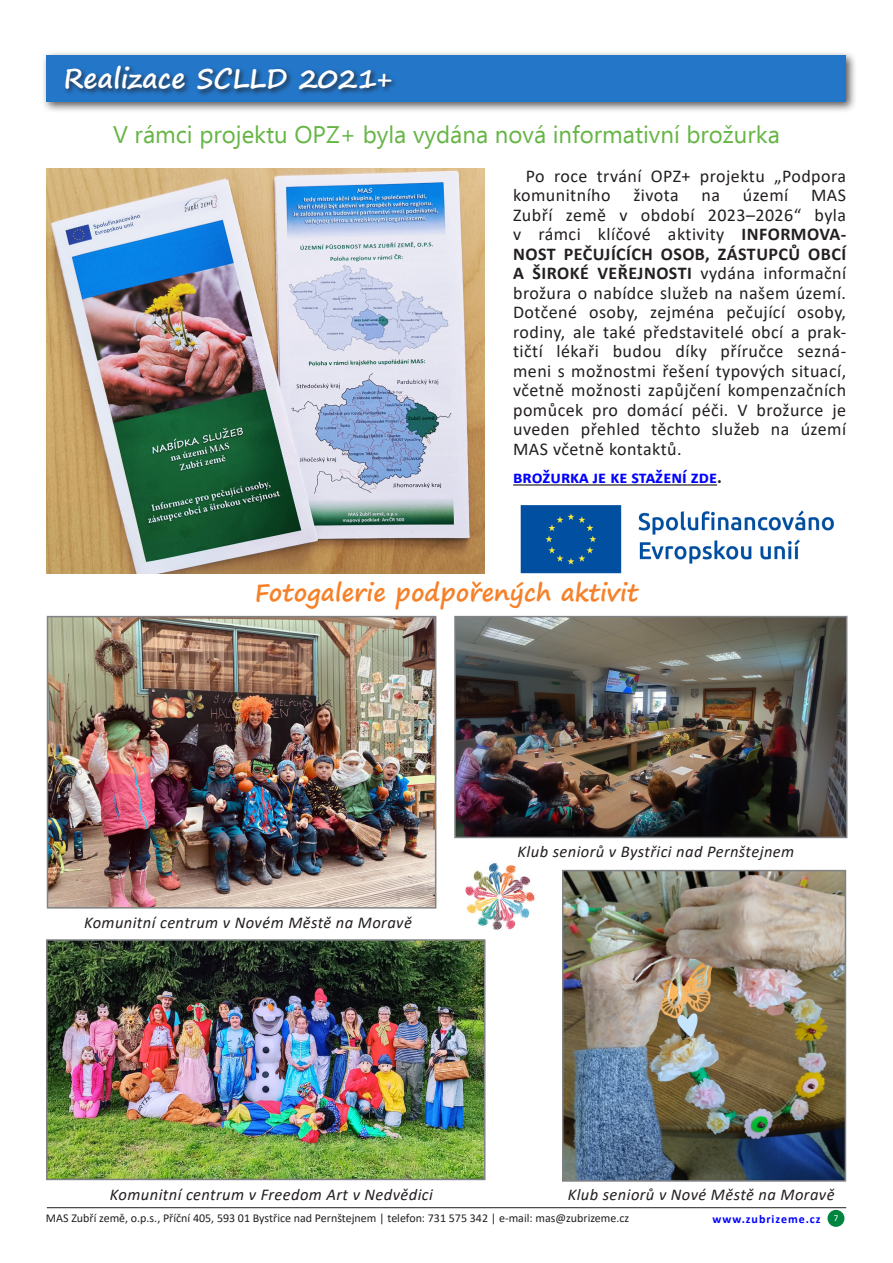
<style>
.page{position:relative;width:893px;height:1263px;background:#fff}
.page>*{position:absolute;margin:0;border:0;box-sizing:border-box;transform-origin:0 0}
.Noviny_nadpisy{font:700 27px "Segoe Print";color:#fff}
.Noviny_nadpisy-2{font:24px "Ebrima";color:#65b545}
.Noviny_nadpisy-3{font:700 24px "Segoe Print";color:#f5822a}
.Noviny_nadpisy-4{font:18px/19.5px "Calibri";letter-spacing:.025em;color:#231f20}
.Noviny_nadpisy-5{font:700 18px "Calibri";color:#00f}
.Noviny_nadpisy-6{font:italic 16.5px "Calibri";letter-spacing:.025em;color:#231f20}
.t1{font:12px "Calibri";color:#231f20}
.t2{font:700 12px "Calibri";letter-spacing:.08em;color:#00f}
.t3{font:9.15px "Calibri";color:#fff}
.s1{font-weight:700}
.s2{color:#231f20}
</style>
<div class="page">
<hr style="left:47px;top:1207px;width:799px;height:1px;background:#231f20">
<div style="left:42px;top:50px;width:815px;height:63px;background:#231f20;opacity:.75"></div>
<div style="left:47px;top:55px;width:799px;height:47px;background:#2376c8"></div>
<div style="left:827px;top:1210px;width:17px;height:17px;background:#008540;border-radius:50%"></div>
<div style="left:64px;top:64px;width:335px;height:33px;background:#231f20;opacity:.75"></div>
<img style="left:47px;top:169px;width:438px;height:404px">
<hr style="left:513px;top:484px;width:204px;height:2px;background:#231f20">
<img style="left:520px;top:505px;width:314px;height:69px">
<img style="left:50px;top:619px;width:383px;height:286px">
<div style="left:47px;top:616px;width:389px;height:292px;border:2px solid #808285"></div>
<img style="left:49px;top:942px;width:433px;height:235px">
<div style="left:46px;top:939px;width:439px;height:241px;border:2px solid #808285"></div>
<img style="left:457px;top:619px;width:387px;height:216px">
<div style="left:454px;top:616px;width:393px;height:222px;border:2px solid #808285"></div>
<img style="left:565px;top:873px;width:278px;height:306px">
<div style="left:562px;top:870px;width:284px;height:312px;border:2px solid #808285"></div>
<img style="left:465px;top:863px;width:70px;height:67px">
<p class="Noviny_nadpisy" style="left:64px;top:53px;width:330px">Realizace SCLLD 2021+</p>
<p class="Noviny_nadpisy-2" style="left:113px;top:117px;width:668px">V rámci projektu OPZ+ byla vydána nová informativní brožurka</p>
<p class="Noviny_nadpisy-4" style="left:513px;top:166px;width:334px;text-indent:13px">Po roce trvání OPZ+ projektu „Podpora komunitního</p>
<p class="Noviny_nadpisy-4" style="left:633px;top:185px;width:47px">života</p>
<p class="Noviny_nadpisy-4" style="left:702px;top:185px;width:20px">na</p>
<p class="Noviny_nadpisy-4" style="left:743px;top:185px;width:47px">území</p>
<p class="Noviny_nadpisy-4" style="left:513px;top:185px;width:335px;text-align:justify;text-indent:298px">MAS Zubří země v období 2023–2026“ byla v rámci klíčové aktivity <span class="s1">INFORMOVA-NOST PEČUJÍCÍCH OSOB, ZÁSTUPCŮ OBCÍ A ŠIROKÉ VEŘEJNOSTI</span> vydána informační brožura o nabídce služeb na našem území.<br>Dotčené osoby, zejména pečující osoby, rodiny, ale také představitelé obcí a prak&shy;tičtí lékaři budou díky příručce sezná&shy;meni s možnostmi řešení typových situací, včetně možnosti zapůjčení kompenzačních pomůcek pro domácí péči. V brožurce je uveden přehled těchto služeb na území MAS včetně kontaktů.</p>
<p class="Noviny_nadpisy-5" style="left:513px;top:464px;width:210px">Brožurka je ke stažení zde<span class="s2">.</span></p>
<p class="Noviny_nadpisy-3" style="left:255px;top:571px;width:385px">Fotogalerie podpořených aktivit</p>
<p class="Noviny_nadpisy-6" style="left:84px;top:911px;width:329px">Komunitní centrum v Novém Městě na Moravě</p>
<p class="Noviny_nadpisy-6" style="left:518px;top:840px;width:278px">Klub seniorů v Bystřici nad Pernštejnem</p>
<p class="Noviny_nadpisy-6" style="left:110px;top:1183px;width:325px">Komunitní centrum v Freedom Art v Nedvědici</p>
<p class="Noviny_nadpisy-6" style="left:568px;top:1183px;width:268px">Klub seniorů v Nové Městě na Moravě</p>
<p class="t1" style="left:46px;top:1210px;width:585px">MAS Zubří země, o.p.s., Příční 405, 593 01 Bystřice nad Pernštejnem | telefon: 731 575 342 | e-mail: mas@zubrizeme.cz</p>
<p class="t2" style="left:713px;top:1210px;width:110px">www.zubrizeme.cz</p>
<p class="t3" style="left:834px;top:1212px;width:6px">7</p>
</div>
